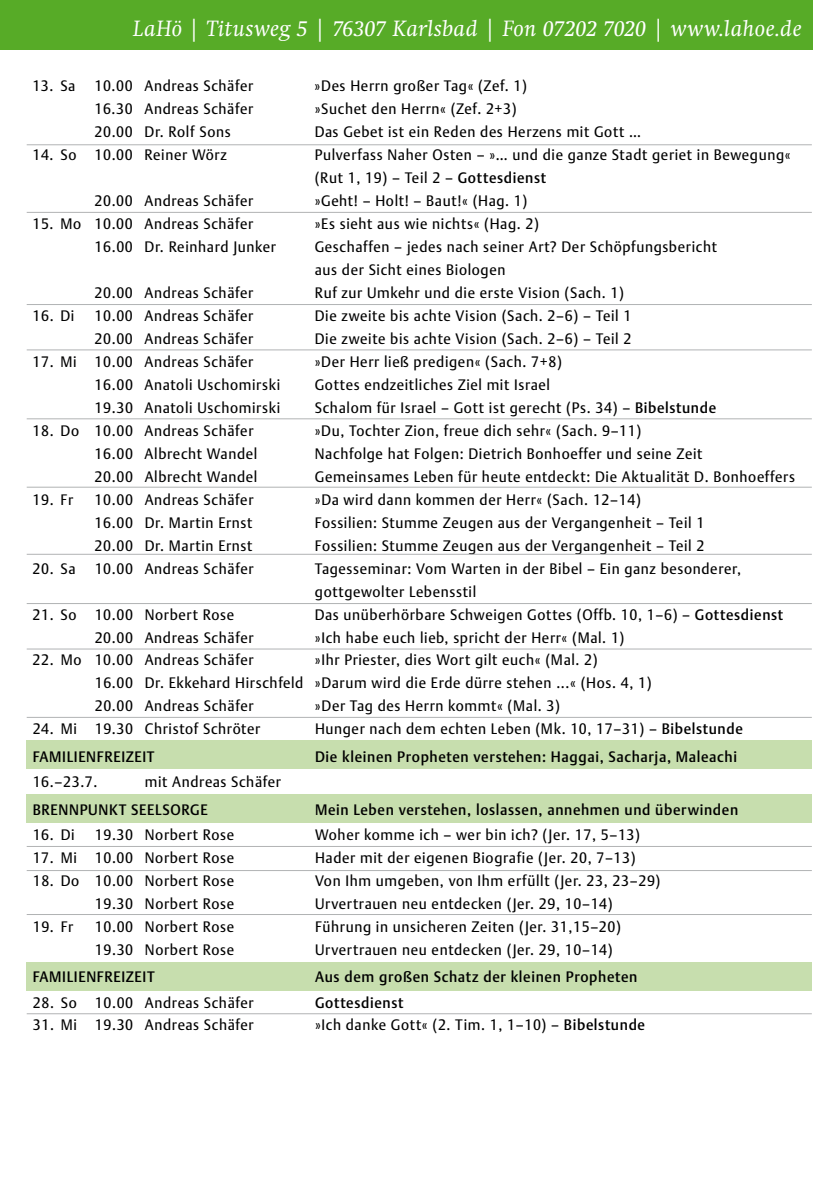
<style>
.page{position:relative;width:840px;height:1191px;background:#fff}
.page>*{position:absolute;margin:0;border:0;box-sizing:border-box;transform-origin:0 0}
.t1{font:italic 23px "Swift EF";letter-spacing:.02em;color:#fff}
.t2{font:15px/23px "DTL Argo TOT";letter-spacing:.045em;color:#000;scale:.95 1}
.t3{font:500 15px "DTL Argo TOT";letter-spacing:.045em;color:#000;scale:.95 1}
.s1{font-weight:500}
</style>
<div class="page">
<div style="left:26px;top:740px;width:785px;height:29px;background:#c7deae"></div>
<div style="left:26px;top:794px;width:785px;height:28px;background:#c7deae"></div>
<div style="left:26px;top:962px;width:785px;height:28px;background:#c7deae"></div>
<div style="left:0;top:0;width:811px;height:50px;background:#57ab27"></div>
<hr style="left:27px;top:144px;width:784px;height:1px;background:#b1b3b4">
<hr style="left:27px;top:212px;width:784px;height:1px;background:#b1b3b4">
<hr style="left:27px;top:304px;width:784px;height:1px;background:#b1b3b4">
<hr style="left:27px;top:349px;width:784px;height:1px;background:#b1b3b4">
<hr style="left:27px;top:418px;width:784px;height:1px;background:#b1b3b4">
<hr style="left:27px;top:487px;width:784px;height:1px;background:#b1b3b4">
<hr style="left:27px;top:554px;width:784px;height:1px;background:#b1b3b4">
<hr style="left:27px;top:603px;width:784px;height:1px;background:#b1b3b4">
<hr style="left:27px;top:648px;width:784px;height:1px;background:#b1b3b4">
<hr style="left:27px;top:717px;width:784px;height:1px;background:#b1b3b4">
<hr style="left:27px;top:846px;width:784px;height:1px;background:#b1b3b4">
<hr style="left:27px;top:870px;width:784px;height:1px;background:#b1b3b4">
<hr style="left:27px;top:914px;width:784px;height:1px;background:#b1b3b4">
<hr style="left:27px;top:1013px;width:784px;height:1px;background:#b1b3b4">
<h1 class="t1" style="left:133px;top:16px;width:669px">LaHö | Titusweg 5 | 76307 Karlsbad | Fon 07202 7020 | www.lahoe.de</h1>
<p class="t2" style="left:32px;top:74px;width:47px">13. Sa</p>
<p class="t2" style="left:94px;top:74px;width:169px">10.00 Andreas Schäfer</p>
<p class="t2" style="left:314px;top:74px;width:225px">»Des Herrn großer Tag« (Zef. 1)</p>
<p class="t2" style="left:94px;top:97px;width:169px">16.30 Andreas Schäfer</p>
<p class="t2" style="left:314px;top:97px;width:214px">»Suchet den Herrn« (Zef. 2+3)</p>
<p class="t2" style="left:94px;top:120px;width:145px">20.00 Dr. Rolf Sons</p>
<p class="t2" style="left:314px;top:120px;width:345px">Das Gebet ist ein Reden des Herzens mit Gott …</p>
<p class="t2" style="left:32px;top:143px;width:206px">14. So 10.00 Reiner Wörz</p>
<p class="t2" style="left:314px;top:143px;width:502px">Pulverfass Naher Osten – »… und die ganze Stadt geriet in Bewegung« (Rut 1, 19) – Teil 2 – <span class="s1">Gottesdienst</span></p>
<p class="t2" style="left:94px;top:189px;width:169px">20.00 Andreas Schäfer</p>
<p class="t2" style="left:314px;top:189px;width:225px">»Geht! – Holt! – Baut!« (Hag. 1)</p>
<p class="t2" style="left:32px;top:212px;width:234px">15. Mo 10.00 Andreas Schäfer</p>
<p class="t2" style="left:314px;top:212px;width:237px">»Es sieht aus wie nichts« (Hag. 2)</p>
<p class="t2" style="left:94px;top:235px;width:192px">16.00 Dr. Reinhard Junker</p>
<p class="t2" style="left:314px;top:235px;width:424px">Geschaffen – jedes nach seiner Art? Der Schöpfungsbericht aus der Sicht eines Biologen</p>
<p class="t2" style="left:94px;top:281px;width:169px">20.00 Andreas Schäfer</p>
<p class="t2" style="left:314px;top:281px;width:327px">Ruf zur Umkehr und die erste Vision (Sach. 1)</p>
<p class="t2" style="left:32px;top:304px;width:46px">16. Di</p>
<p class="t2" style="left:94px;top:304px;width:169px">10.00 Andreas Schäfer</p>
<p class="t2" style="left:314px;top:304px;width:335px">Die zweite bis achte Vision (Sach. 2–6) – Teil 1</p>
<p class="t2" style="left:94px;top:327px;width:169px">20.00 Andreas Schäfer</p>
<p class="t2" style="left:314px;top:327px;width:335px">Die zweite bis achte Vision (Sach. 2–6) – Teil 2</p>
<p class="t2" style="left:32px;top:350px;width:234px">17. Mi 10.00 Andreas Schäfer</p>
<p class="t2" style="left:314px;top:350px;width:261px">»Der Herr ließ predigen« (Sach. 7+8)</p>
<p class="t2" style="left:94px;top:373px;width:197px">16.00 Anatoli Uschomirski</p>
<p class="t2" style="left:314px;top:373px;width:249px">Gottes endzeitliches Ziel mit Israel</p>
<p class="t2" style="left:94px;top:396px;width:197px">19.30 Anatoli Uschomirski</p>
<p class="t2" style="left:314px;top:396px;width:424px">Schalom für Israel – Gott ist gerecht (Ps. 34) – <span class="s1">Bibelstunde</span></p>
<p class="t2" style="left:32px;top:419px;width:234px">18. Do 10.00 Andreas Schäfer</p>
<p class="t2" style="left:314px;top:419px;width:345px">»Du, Tochter Zion, freue dich sehr« (Sach. 9–11)</p>
<p class="t2" style="left:94px;top:442px;width:173px">16.00 Albrecht Wandel</p>
<p class="t2" style="left:314px;top:442px;width:409px">Nachfolge hat Folgen: Dietrich Bonhoeffer und seine Zeit</p>
<p class="t2" style="left:95px;top:465px;width:173px">20.00 Albrecht Wandel</p>
<p class="t2" style="left:315px;top:465px;width:507px">Gemeinsames Leben für heute entdeckt: Die Aktualität D. Bonhoeffers</p>
<p class="t2" style="left:33px;top:488px;width:44px">19. Fr</p>
<p class="t2" style="left:95px;top:488px;width:169px">10.00 Andreas Schäfer</p>
<p class="t2" style="left:315px;top:488px;width:344px">»Da wird dann kommen der Herr« (Sach. 12–14)</p>
<p class="t2" style="left:95px;top:511px;width:168px">16.00 Dr. Martin Ernst</p>
<p class="t2" style="left:315px;top:511px;width:411px">Fossilien: Stumme Zeugen aus der Vergangenheit – Teil 1</p>
<p class="t2" style="left:95px;top:534px;width:168px">20.00 Dr. Martin Ernst</p>
<p class="t2" style="left:315px;top:534px;width:411px">Fossilien: Stumme Zeugen aus der Vergangenheit – Teil 2</p>
<p class="t2" style="left:33px;top:557px;width:47px">20. Sa</p>
<p class="t2" style="left:95px;top:557px;width:169px">10.00 Andreas Schäfer</p>
<p class="t2" style="left:315px;top:557px;width:450px">Tagesseminar: Vom Warten in der Bibel – Ein ganz besonderer, gottgewolter Lebensstil</p>
<p class="t2" style="left:33px;top:603px;width:213px">21. So 10.00 Norbert Rose</p>
<p class="t2" style="left:315px;top:603px;width:494px">Das unüberhörbare Schweigen Gottes (Offb. 10, 1–6) – <span class="s1">Gottesdienst</span></p>
<p class="t2" style="left:95px;top:626px;width:169px">20.00 Andreas Schäfer</p>
<p class="t2" style="left:315px;top:626px;width:327px">»Ich habe euch lieb, spricht der Herr« (Mal. 1)</p>
<p class="t2" style="left:33px;top:649px;width:234px">22. Mo 10.00 Andreas Schäfer</p>
<p class="t2" style="left:95px;top:649px;width:587px;text-indent:220px">»Ihr Priester, dies Wort gilt euch« (Mal. 2)<br>16.00 Dr. Ekkehard Hirschfeld »Darum wird die Erde dürre stehen ...« (Hos. 4, 1)<br>20.00 Andreas Schäfer</p>
<p class="t2" style="left:315px;top:695px;width:259px">»Der Tag des Herrn kommt« (Mal. 3)</p>
<p class="t2" style="left:33px;top:717px;width:241px">24. Mi 19.30 Christof Schröter</p>
<p class="t2" style="left:315px;top:717px;width:451px">Hunger nach dem echten Leben (Mk. 10, 17–31) – <span class="s1">Bibelstunde</span></p>
<p class="t3" style="left:33px;top:747px;width:130px">FAMILIENFREIZEIT</p>
<p class="t3" style="left:315px;top:747px;width:445px">Die kleinen Propheten verstehen: Haggai, Sacharja, Maleachi</p>
<p class="t2" style="left:33px;top:770px;width:70px">16.–23.7.</p>
<p class="t2" style="left:145px;top:770px;width:145px">mit Andreas Schäfer</p>
<p class="t3" style="left:33px;top:800px;width:186px">BRENNPUNKT SEELSORGE</p>
<p class="t3" style="left:315px;top:800px;width:446px">Mein Leben verstehen, loslassen, annehmen und überwinden</p>
<p class="t2" style="left:33px;top:823px;width:46px">16. Di</p>
<p class="t2" style="left:95px;top:823px;width:148px">19.30 Norbert Rose</p>
<p class="t2" style="left:315px;top:823px;width:343px">Woher komme ich – wer bin ich? (Jer. 17, 5–13)</p>
<p class="t2" style="left:33px;top:846px;width:213px">17. Mi 10.00 Norbert Rose</p>
<p class="t2" style="left:315px;top:846px;width:339px">Hader mit der eigenen Biografie (Jer. 20, 7–13)</p>
<p class="t2" style="left:33px;top:869px;width:213px">18. Do 10.00 Norbert Rose</p>
<p class="t2" style="left:315px;top:869px;width:365px">Von Ihm umgeben, von Ihm erfüllt (Jer. 23, 23–29)</p>
<p class="t2" style="left:95px;top:892px;width:148px">19.30 Norbert Rose</p>
<p class="t2" style="left:315px;top:892px;width:315px">Urvertrauen neu entdecken (Jer. 29, 10–14)</p>
<p class="t2" style="left:33px;top:915px;width:44px">19. Fr</p>
<p class="t2" style="left:95px;top:915px;width:148px">10.00 Norbert Rose</p>
<p class="t2" style="left:315px;top:915px;width:323px">Führung in unsicheren Zeiten (Jer. 31,15–20)</p>
<p class="t2" style="left:95px;top:938px;width:148px">19.30 Norbert Rose</p>
<p class="t2" style="left:315px;top:938px;width:315px">Urvertrauen neu entdecken (Jer. 29, 10–14)</p>
<p class="t3" style="left:33px;top:968px;width:130px">FAMILIENFREIZEIT</p>
<p class="t3" style="left:315px;top:968px;width:340px">Aus dem großen Schatz der kleinen Propheten</p>
<p class="t2" style="left:33px;top:990px;width:234px">28. So 10.00 Andreas Schäfer</p>
<p class="t3" style="left:315px;top:993px;width:94px">Gottesdienst</p>
<p class="t2" style="left:33px;top:1013px;width:234px">31. Mi 19.30 Andreas Schäfer</p>
<p class="t2" style="left:315px;top:1013px;width:349px">»Ich danke Gott« (2. Tim. 1, 1–10) – <span class="s1">Bibelstunde</span></p>
</div>
